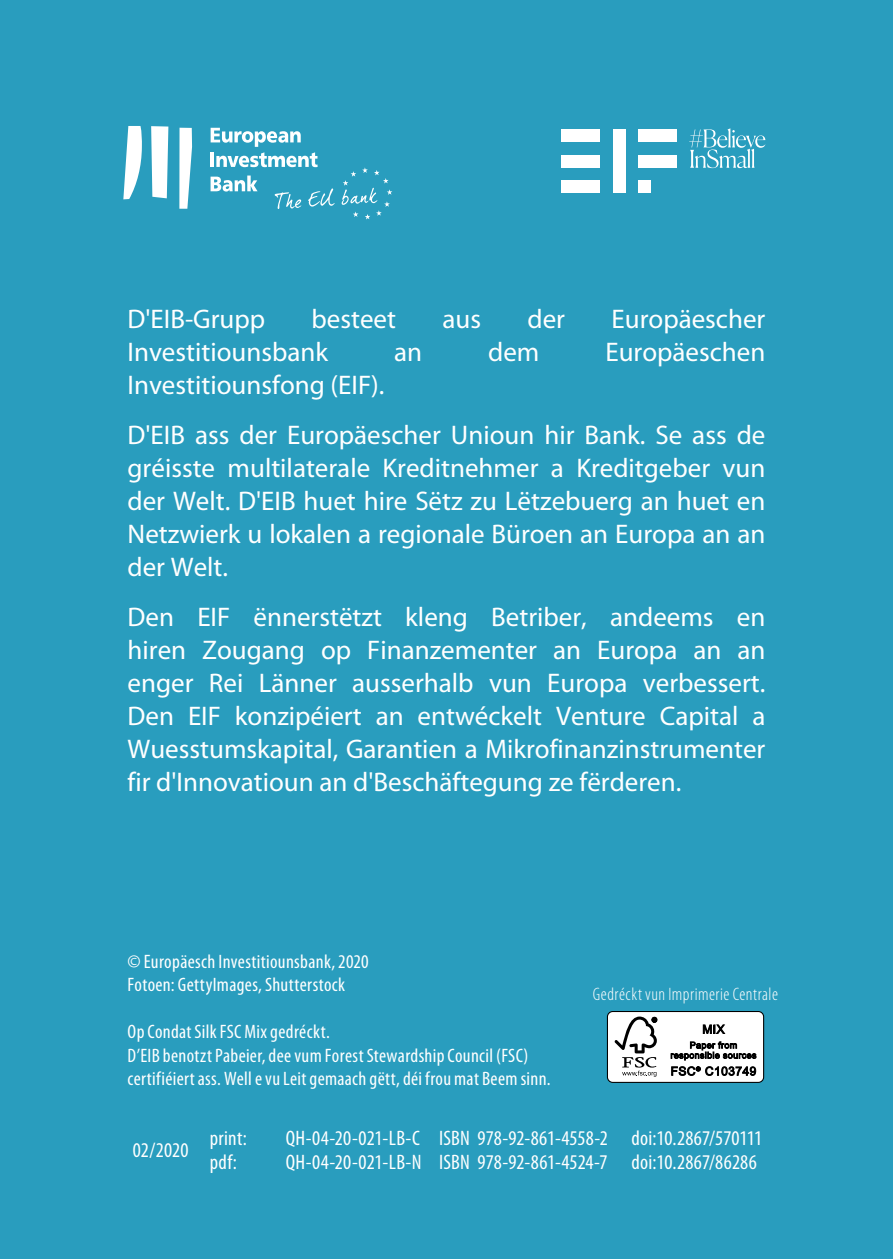
<style>
.page{position:relative;width:893px;height:1259px;background:#299dbe}
.page>*{position:absolute;margin:0;border:0;box-sizing:border-box;transform-origin:0 0}
.t1{font:27px/33px "Myriad Pro";color:#fff;text-align:justify}
.t2{font:condensed 21px "Myriad Pro";letter-spacing:.01em;color:#fff}
.t3{font:condensed 19.5px/23.4px "Myriad Pro";letter-spacing:.02em;color:#fff}
.t4{font:300 condensed 18px "Myriad Pro";letter-spacing:.03em;color:#fff}
</style>
<div class="page">
<svg style="left:275px;top:192px;width:26px;height:17px"></svg>
<svg style="left:308px;top:188px;width:27px;height:19px"></svg>
<svg style="left:211px;top:128px;width:107px;height:39px"></svg>
<svg style="left:211px;top:175px;width:47px;height:16px"></svg>
<svg style="left:123px;top:126px;width:19px;height:73px"></svg>
<svg style="left:151px;top:126px;width:17px;height:72px"></svg>
<svg style="left:179px;top:128px;width:13px;height:81px"></svg>
<svg style="left:342px;top:167px;width:50px;height:52px"></svg>
<div style="left:562px;top:129px;width:38px;height:13px;background:#fff"></div>
<div style="left:613px;top:129px;width:12px;height:64px;background:#fff"></div>
<div style="left:638px;top:181px;width:13px;height:12px;background:#fff"></div>
<div style="left:562px;top:155px;width:38px;height:13px;background:#fff"></div>
<div style="left:638px;top:129px;width:38px;height:13px;background:#fff"></div>
<div style="left:638px;top:155px;width:38px;height:13px;background:#fff"></div>
<div style="left:562px;top:181px;width:38px;height:12px;background:#fff"></div>
<svg style="left:689px;top:128px;width:76px;height:40px"></svg>
<div style="left:607px;top:1011px;width:157px;height:71px;background:#fff;border-radius:5px"></div>
<div style="left:607px;top:1011px;width:157px;height:71px;border:1px solid #000;border-radius:5px"></div>
<svg style="left:614px;top:1016px;width:43px;height:60px"></svg>
<svg style="left:703px;top:1024px;width:22px;height:10px"></svg>
<svg style="left:671px;top:1041px;width:85px;height:19px"></svg>
<svg style="left:671px;top:1066px;width:85px;height:10px"></svg>
<p class="t1" style="left:128px;top:302px;width:139px">D'EIB-Grupp</p>
<p class="t1" style="left:312px;top:302px;width:86px">besteet</p>
<p class="t1" style="left:442px;top:302px;width:40px">aus</p>
<p class="t1" style="left:527px;top:302px;width:39px">der</p>
<p class="t1" style="left:611px;top:302px;width:155px">Europäescher</p>
<p class="t1" style="left:128px;top:335px;width:202px">Investitiounsbank</p>
<p class="t1" style="left:394px;top:335px;width:29px">an</p>
<p class="t1" style="left:488px;top:335px;width:53px">dem</p>
<p class="t1" style="left:605px;top:335px;width:162px">Europäeschen</p>
<p class="t1" style="left:128px;top:360px;width:639px;line-height:50.1px">Investitiounsfong (EIF).<br>D'EIB ass der Europäescher Unioun hir Bank. Se ass de</p>
<p class="t1" style="left:128px;top:451px;width:639px">gréisste multilaterale Kreditnehmer a Kreditgeber vun der Welt. D'EIB huet hire Sëtz zu Lëtzebuerg an huet en Netzwierk u lokalen a regionale Büroen an Europa an an der Welt.</p>
<p class="t1" style="left:128px;top:600px;width:639px">Den EIF ënnerstëtzt kleng Betriber, andeems en hiren Zougang op Finanzementer an Europa an an enger Rei Länner ausserhalb vun Europa verbessert.<br>Den EIF konzipéiert an entwéckelt Venture Capital a Wuesstumskapital, Garantien a Mikrofinanzinstrumenter fir d'Innovatioun an d'Beschäftegung ze fërderen.</p>
<p class="t3" style="left:128px;top:950px;width:243px">© Europäesch Investitiounsbank, 2020<br>Fotoen: GettyImages, Shutterstock</p>
<p class="t3" style="left:128px;top:1020px;width:425px">Op Condat Silk FSC Mix gedréckt.<br>D’EIB benotzt Pabeier, dee vum Forest Stewardship Council (FSC) certifiéiert ass. Well e vu Leit gemaach gëtt, déi frou mat Beem sinn.</p>
<p class="t4" style="left:593px;top:984px;width:187px">Gedréckt vun Imprimerie Centrale</p>
<p class="t2" style="left:133px;top:1139px;width:57px">02/2020</p>
<p class="t2" style="left:210px;top:1126px;width:39px">print:</p>
<p class="t2" style="left:286px;top:1126px;width:478px">QH-04-20-021-LB-C ISBN 978-92-861-4558-2 doi:10.2867/570111</p>
<p class="t2" style="left:210px;top:1151px;width:29px">pdf:</p>
<p class="t2" style="left:286px;top:1151px;width:473px">QH-04-20-021-LB-N ISBN 978-92-861-4524-7 doi:10.2867/86286</p>
</div>
